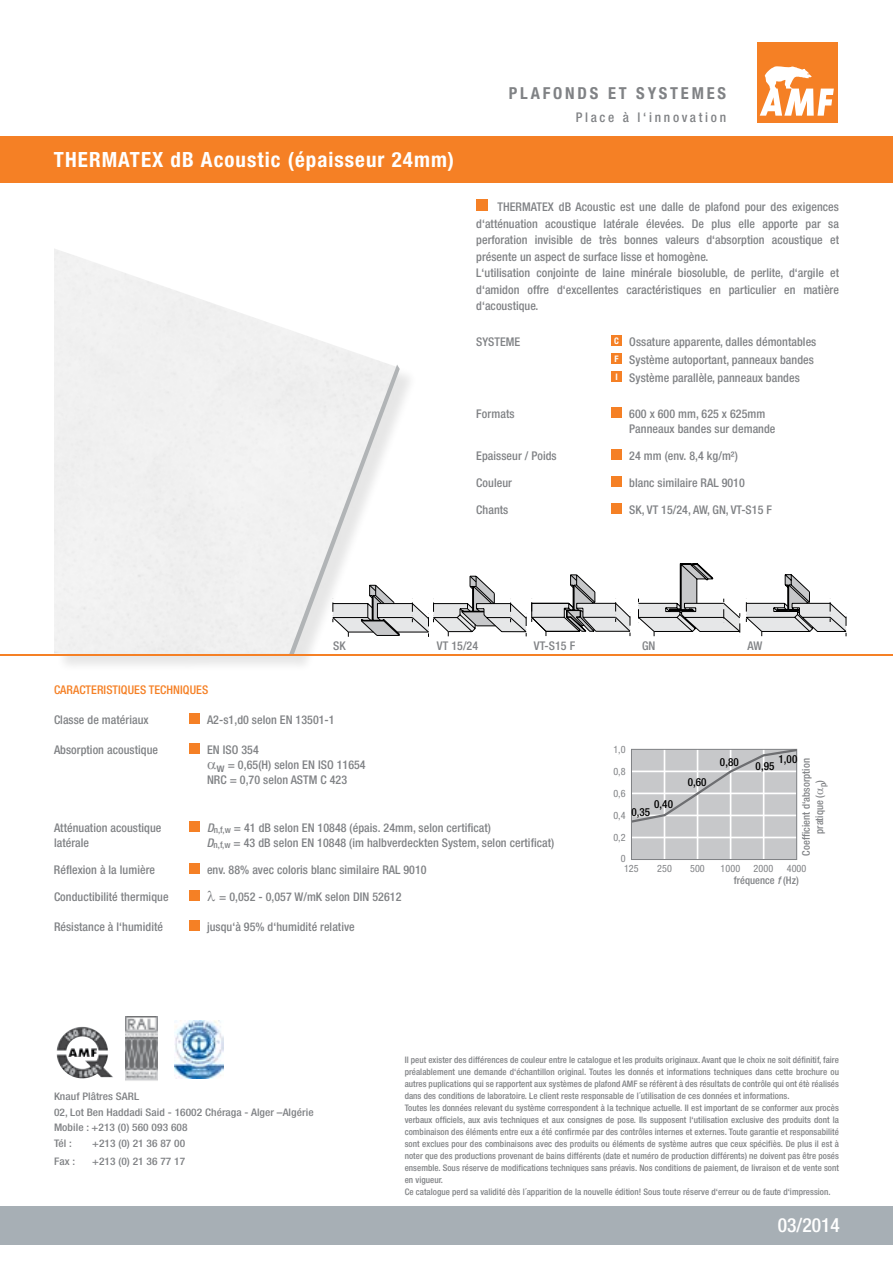
<style>
.page{position:relative;width:893px;height:1263px;background:#fff}
.page>*{position:absolute;margin:0;border:0;box-sizing:border-box;transform-origin:0 0}
.t1{font:700 condensed 21px "Helvetica Neue LT Pro";letter-spacing:.05em;color:#fff}
.t2{font:500 condensed 19.5px "Helvetica Neue LT Pro";color:#fff}
.t3{font:700 condensed 16.5px "Helvetica Neue LT Pro";letter-spacing:.17em;color:#808285}
.t4{font:500 condensed 13.35px "Helvetica Neue LT Pro";letter-spacing:.2em;color:#808285}
.t5{font:500 condensed 12px/16.5px "Helvetica Neue LT Pro";letter-spacing:.005em;color:#808285}
.t6{font:500 condensed 12px "Helvetica Neue LT Pro";letter-spacing:.005em;color:#f58025}
.t7{font:500 condensed 11.1px "Helvetica Neue LT Pro";letter-spacing:.005em;color:#000}
.t8{font:500 condensed 10.5px/15.6px "Helvetica Neue LT Pro";letter-spacing:.005em;color:#808285;scale:1.09 1}
.t9{font:500 condensed 10.5px/13.5px "Helvetica Neue LT Pro";letter-spacing:.005em;color:#808285;text-align:center}
.t10{font:condensed 10.05px/21.9px "Helvetica Neue LT Pro";letter-spacing:.01em;color:#808285;text-align:right}
.t11{font:500 condensed 9px/12px "Helvetica Neue LT Pro";letter-spacing:.005em;color:#808285}
.s1{font-style:italic}
</style>
<div class="page">
<div style="left:0;top:1206px;width:893px;height:39px;background:#a7afb5"></div>
<div style="left:0;top:136px;width:893px;height:47px;background:#f58025"></div>
<div style="left:476px;top:199px;width:12px;height:12px;background:#f58025"></div>
<div style="left:611px;top:336px;width:11px;height:10px;background:#f58025"></div>
<div style="left:611px;top:354px;width:11px;height:10px;background:#f58025"></div>
<div style="left:189px;top:713px;width:11px;height:11px;background:#f58025"></div>
<div style="left:189px;top:743px;width:11px;height:11px;background:#f58025"></div>
<div style="left:189px;top:821px;width:11px;height:11px;background:#f58025"></div>
<div style="left:189px;top:863px;width:11px;height:11px;background:#f58025"></div>
<div style="left:189px;top:890px;width:11px;height:11px;background:#f58025"></div>
<div style="left:189px;top:920px;width:11px;height:11px;background:#f58025"></div>
<img style="left:125px;top:1016px;width:33px;height:65px">
<img style="left:57px;top:1027px;width:24px;height:23px">
<div style="left:757px;top:42px;width:81px;height:81px;background:#f58025"></div>
<svg style="left:760px;top:66px;width:74px;height:50px"></svg>
<div style="left:57px;top:251px;width:361px;height:421px;background:#000;opacity:.1"></div>
<img style="left:54px;top:249px;width:344px;height:404px">
<div style="left:631px;top:749px;width:166px;height:110px;background:#c7c8ca"></div>
<hr style="left:664px;top:749px;width:1px;height:110px;background:#fff">
<hr style="left:697px;top:749px;width:1px;height:110px;background:#fff">
<hr style="left:730px;top:749px;width:1px;height:110px;background:#fff">
<hr style="left:763px;top:749px;width:1px;height:110px;background:#fff">
<hr style="left:631px;top:837px;width:166px;height:1px;background:#fff">
<div style="left:631px;top:749px;width:166px;height:111px;border:1px solid #808285"></div>
<svg style="left:631px;top:748px;width:167px;height:76px"></svg>
<svg style="left:638px;top:563px;width:102px;height:73px"></svg>
<svg style="left:746px;top:574px;width:101px;height:62px"></svg>
<svg style="left:289px;top:365px;width:342px;height:289px"></svg>
<img style="left:174px;top:1020px;width:50px;height:59px">
<hr style="left:0;top:655px;width:893px;height:1px;background:#f58025">
<h1 class="t1" style="left:54px;top:147px;width:402px">THERMATEX dB Acoustic (épaisseur 24mm)</h1>
<h3 class="t3" style="left:509px;top:83px;width:219px">PLAFONDS ET SYSTEMES</h3>
<h3 class="t4" style="left:576px;top:109px;width:152px">Place à l‘innovation</h3>
<p class="t5" style="left:476px;top:199px;width:364px;text-indent:21px">THERMATEX dB Acoustic est une dalle de plafond pour des exigences d‘atténuation acoustique latérale élevées. De plus elle apporte par sa perforation invisible de très bonnes valeurs d‘absorption acoustique et présente un aspect de surface lisse et homogène.<br>L‘utilisation conjointe de laine minérale biosoluble, de perlite, d‘argile et d‘amidon offre d‘excellentes caractéristiques en particulier en matière d‘acoustique.</p>
<h3 class="t5" style="left:476px;top:334px;width:46px">SYSTEME</h3>
<h3 class="t5" style="left:614px;top:333px;width:204px;line-height:18px"><sup>C</sup> Ossature apparente, dalles démontables<br><sup>F</sup> Système autoportant, panneaux bandes<br><sup>I</sup> Système parallèle, panneaux bandes</h3>
<h3 class="t5" style="left:476px;top:406px;width:40px">Formats</h3>
<h3 class="t5" style="left:629px;top:406px;width:148px;line-height:15px">600 x 600 mm, 625 x 625mm<br>Panneaux bandes sur demande</h3>
<h3 class="t5" style="left:476px;top:448px;width:82px">Epaisseur / Poids</h3>
<h3 class="t5" style="left:629px;top:448px;width:110px">24 mm (env. 8,4 kg/m²)</h3>
<h3 class="t5" style="left:476px;top:475px;width:37px">Couleur</h3>
<h3 class="t5" style="left:629px;top:475px;width:117px">blanc similaire RAL 9010</h3>
<h3 class="t5" style="left:476px;top:502px;width:34px">Chants</h3>
<h3 class="t5" style="left:629px;top:502px;width:144px">SK, VT 15/24, AW, GN, VT-S15 F</h3>
<h3 class="t5" style="left:333px;top:637px;width:14px">SK</h3>
<h3 class="t5" style="left:437px;top:637px;width:43px">VT 15/24</h3>
<h3 class="t5" style="left:642px;top:637px;width:15px">GN</h3>
<h3 class="t5" style="left:747px;top:637px;width:16px">AW</h3>
<h3 class="t5" style="left:534px;top:637px;width:43px">VT-S15 F</h3>
<h3 class="t6" style="left:54px;top:682px;width:156px">CARACTERISTIQUES TECHNIQUES</h3>
<h3 class="t5" style="left:54px;top:711px;width:96px">Classe de matériaux</h3>
<h3 class="t5" style="left:207px;top:711px;width:129px">A2-s1,d0 selon EN 13501-1</h3>
<h3 class="t5" style="left:54px;top:741px;width:106px">Absorption acoustique</h3>
<h3 class="t5" style="left:207px;top:741px;width:53px">EN ISO 354</h3>
<h3 class="t5" style="left:217px;top:756px;width:151px">w = 0,65(H) selon EN ISO 11654</h3>
<h3 class="t5" style="left:207px;top:771px;width:142px">NRC = 0,70 selon ASTM C 423</h3>
<h3 class="t5" style="left:54px;top:819px;width:109px">Atténuation acoustique</h3>
<h3 class="t5" style="left:207px;top:819px;width:286px"><span class="s1">D</span><sub>n,f,w</sub> = 41 dB selon EN 10848 (épais. 24mm, selon certificat)</h3>
<h3 class="t5" style="left:54px;top:834px;width:37px">latérale</h3>
<h3 class="t5" style="left:207px;top:834px;width:349px"><span class="s1">D</span><sub>n,f,w</sub> = 43 dB selon EN 10848 (im halbverdeckten System, selon certificat)</h3>
<h3 class="t5" style="left:54px;top:861px;width:103px">Réflexion à la lumière</h3>
<h3 class="t5" style="left:207px;top:861px;width:221px">env. 88% avec coloris blanc similaire RAL 9010</h3>
<h3 class="t5" style="left:54px;top:888px;width:116px">Conductibilité thermique</h3>
<h3 class="t5" style="left:219px;top:888px;width:184px">= 0,052 - 0,057 W/mK selon DIN 52612</h3>
<h3 class="t5" style="left:54px;top:918px;width:111px">Résistance à l‘humidité</h3>
<h3 class="t5" style="left:207px;top:918px;width:149px">jusqu‘à 95% d‘humidité relative</h3>
<p class="t10" style="left:613px;top:739px;width:14px">1,0<br>0,8<br>0,6<br>0,4<br>0,2<br>0</p>
<p class="t7" style="left:654px;top:798px;width:20px">0,40</p>
<p class="t7" style="left:631px;top:805px;width:20px">0,35</p>
<p class="t7" style="left:688px;top:776px;width:20px">0,60</p>
<p class="t7" style="left:778px;top:753px;width:20px">1,00</p>
<p class="t7" style="left:720px;top:755px;width:20px">0,80</p>
<p class="t7" style="left:756px;top:759px;width:20px">0,95</p>
<p class="t9" style="left:799px;top:855px;width:99px;rotate:-90deg">Coefficient d‘absorption pratique ( <sub>p</sub>)</p>
<p class="t10" style="left:624px;top:858px;width:16px">125</p>
<p class="t10" style="left:657px;top:858px;width:16px">250</p>
<p class="t10" style="left:690px;top:858px;width:16px">500</p>
<p class="t10" style="left:721px;top:858px;width:21px">1000</p>
<p class="t10" style="left:754px;top:858px;width:21px">2000</p>
<p class="t10" style="left:787px;top:858px;width:21px">4000</p>
<p class="t9" style="left:734px;top:873px;width:66px">fréquence <span class="s1">f</span> (Hz)</p>
<p class="t8" style="left:54px;top:1088px;width:240px">Knauf Plâtres SARL<br>02, Lot Ben Haddadi Said - 16002 Chéraga - Alger –Algérie<br>Mobile : +213 (0) 560 093 608<br>Tél :</p>
<p class="t8" style="left:92px;top:1135px;width:87px">+213 (0) 21 36 87 00</p>
<p class="t8" style="left:54px;top:1153px;width:21px">Fax :</p>
<p class="t8" style="left:92px;top:1153px;width:87px">+213 (0) 21 36 77 17</p>
<p class="t11" style="left:405px;top:1054px;width:436px">Il peut exister des différences de couleur entre le catalogue et les produits originaux. Avant que le choix ne soit définitif, faire préalablement une demande d‘échantillon original. Toutes les donnés et informations techniques dans cette brochure ou autres puplications qui se rapportent aux systèmes de plafond AMF se réfèrent à des résultats de contrôle qui ont étè réalisés dans des conditions de laboratoire. Le client reste responsable de l´utilisation de ces données et informations.<br>Toutes les données relevant du système correspondent à la technique actuelle. Il est important de se conformer aux procès verbaux officiels, aux avis techniques et aux consignes de pose. Ils supposent l‘utilisation exclusive des produits dont la combinaison des éléments entre eux a été confirmée par des contrôles internes et externes. Toute garantie et responsabilité sont exclues pour des combinaisons avec des produits ou éléments de système autres que ceux spécifiès. De plus il est à noter que des productions provenant de bains différents (date et numéro de production différents) ne doivent pas être posés ensemble. Sous réserve de modifications techniques sans préavis. Nos conditions de paiement, de livraison et de vente sont en vigueur.<br>Ce catalogue perd sa validité dès l´apparition de la nouvelle édition! Sous toute réserve d‘erreur ou de faute d‘impression.</p>
<h2 class="t2" style="left:778px;top:1214px;width:63px">03/2014</h2>
</div>
